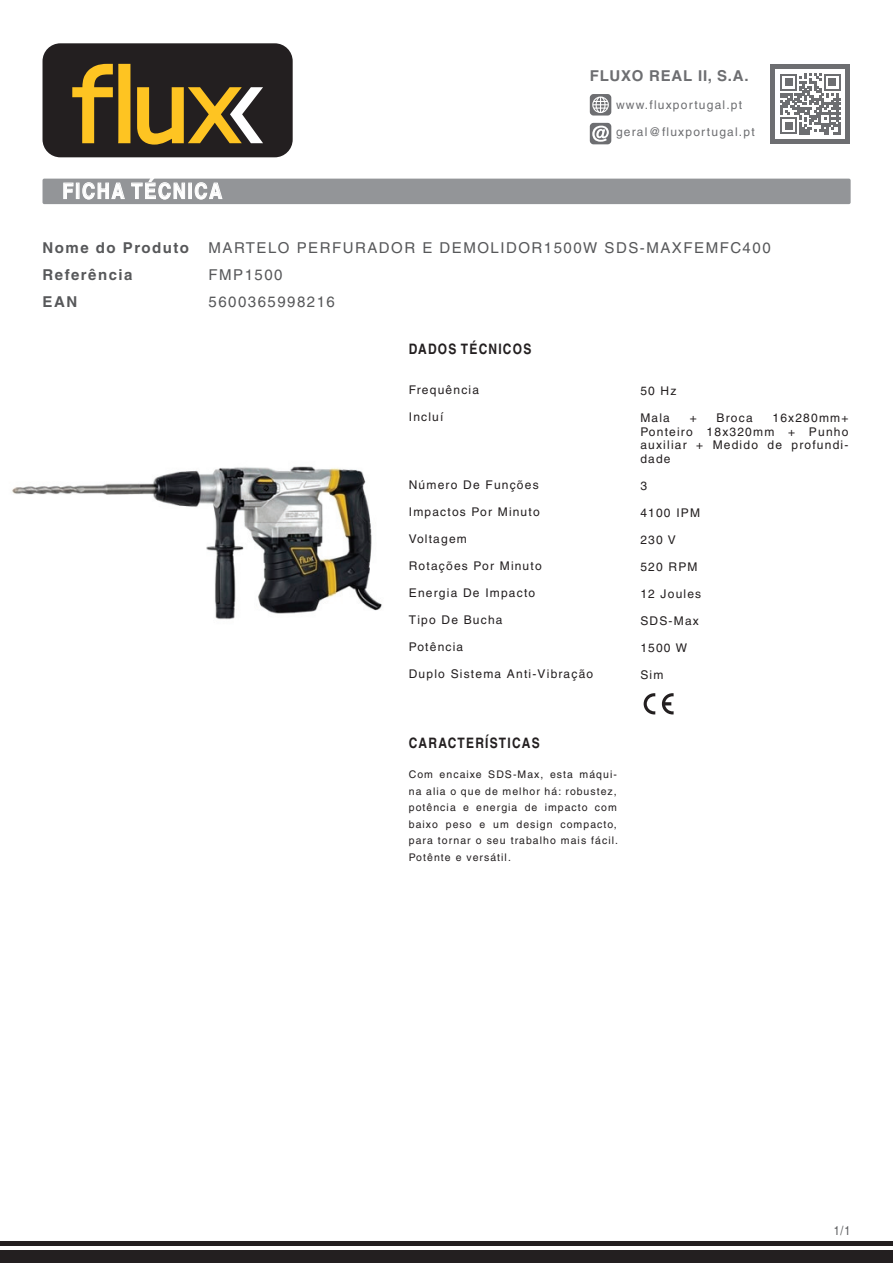
<style>
.page{position:relative;width:893px;height:1263px;background:#fff}
.page>*{position:absolute;margin:0;border:0;box-sizing:border-box;transform-origin:0 0}
.t1{font:700 21.6px "Helvetica";letter-spacing:.1em;color:#fff;scale:.83 1}
.t2{font:15px/27px "Helvetica";letter-spacing:.1em;color:#57585a}
.t3{font:700 15px/27px "Helvetica";letter-spacing:.1em;color:#57585a}
.t4{font:700 15px "Helvetica";letter-spacing:.05em;color:#6d6e71}
.t5{font:700 14.4px "Helvetica";letter-spacing:.1em;color:#231f20;scale:.83 1}
.t6{font:12.6px "Helvetica";color:#57585a;scale:.83 1}
.t7{font:12px/13.5px "Helvetica";letter-spacing:.1em;color:#231f20;text-align:justify}
.t8{font:12px "Helvetica";letter-spacing:.1em;color:#6d6e71}
.t9{font:10.5px/16.5px "Helvetica";letter-spacing:.1em;color:#231f20;text-align:justify}
</style>
<div class="page">
<div style="left:770px;top:64px;width:80px;height:80px;background:#6d6e71"></div>
<div style="left:43px;top:43px;width:250px;height:114px;background:#231f20;border-radius:18px"></div>
<svg style="left:72px;top:64px;width:58px;height:79px"></svg>
<svg style="left:137px;top:87px;width:126px;height:58px"></svg>
<svg style="left:590px;top:123px;width:21px;height:21px"></svg>
<svg style="left:590px;top:94px;width:21px;height:22px"></svg>
<div style="left:776px;top:69px;width:69px;height:70px;background:#fff"></div>
<svg style="left:780px;top:74px;width:61px;height:60px"></svg>
<hr style="left:0;top:1242px;width:893px;height:4px;background:#231f20">
<div style="left:0;top:1250px;width:893px;height:13px;background:#231f20"></div>
<div style="left:43px;top:179px;width:808px;height:25px;background:#939598;border-radius:2px"></div>
<svg style="left:63px;top:183px;width:10px;height:16px"></svg>
<div style="left:76px;top:183px;width:3px;height:16px;border:1px solid #fff"></div>
<svg style="left:82px;top:182px;width:43px;height:17px"></svg>
<svg style="left:131px;top:178px;width:54px;height:21px"></svg>
<div style="left:189px;top:183px;width:3px;height:16px;border:1px solid #fff"></div>
<svg style="left:195px;top:182px;width:27px;height:17px"></svg>
<svg style="left:644px;top:693px;width:11px;height:21px"></svg>
<svg style="left:662px;top:693px;width:12px;height:21px"></svg>
<img style="left:12px;top:466px;width:370px;height:154px">
<h1 class="t1" style="left:62px;top:178px;width:194px">FICHA TÉCNICA</h1>
<p class="t4" style="left:590px;top:67px;width:160px">FLUXO REAL II, S.A.</p>
<p class="t8" style="left:616px;top:100px;width:128px">www.fluxportugal.pt</p>
<p class="t8" style="left:616px;top:127px;width:140px">geral@fluxportugal.pt</p>
<p class="t3" style="left:43px;top:234px;width:148px">Nome do Produto<br>Referência<br>EAN</p>
<p class="t2" style="left:208px;top:236px;width:564px">MARTELO PERFURADOR E DEMOLIDOR1500W SDS-MAXFEMFC400<br>FMP1500<br>5600365998216</p>
<p class="t5" style="left:409px;top:340px;width:149px">DADOS TÉCNICOS</p>
<p class="t7" style="left:409px;top:384px;width:72px">Frequência</p>
<p class="t7" style="left:409px;top:411px;width:36px">Incluí</p>
<p class="t7" style="left:640px;top:385px;width:38px">50 Hz</p>
<p class="t7" style="left:640px;top:412px;width:31px">Mala</p>
<p class="t7" style="left:690px;top:412px;width:9px">+</p>
<p class="t7" style="left:716px;top:412px;width:38px">Broca</p>
<p class="t7" style="left:640px;top:412px;width:210px;text-indent:132px">16x280mm+ Ponteiro 18x320mm + Punho auxiliar + Medido de profundi&shy;dade</p>
<p class="t7" style="left:640px;top:480px;width:8px">3</p>
<p class="t7" style="left:640px;top:507px;width:61px">4100 IPM</p>
<p class="t7" style="left:640px;top:534px;width:37px">230 V</p>
<p class="t7" style="left:640px;top:561px;width:59px">520 RPM</p>
<p class="t7" style="left:640px;top:588px;width:62px">12 Joules</p>
<p class="t7" style="left:640px;top:615px;width:60px">SDS-Max</p>
<p class="t7" style="left:640px;top:642px;width:48px">1500 W</p>
<p class="t7" style="left:640px;top:669px;width:25px">Sim</p>
<p class="t7" style="left:409px;top:479px;width:131px">Número De Funções</p>
<p class="t7" style="left:409px;top:506px;width:132px">Impactos Por Minuto</p>
<p class="t7" style="left:409px;top:533px;width:60px">Voltagem</p>
<p class="t7" style="left:409px;top:560px;width:134px">Rotações Por Minuto</p>
<p class="t7" style="left:409px;top:587px;width:128px">Energia De Impacto</p>
<p class="t7" style="left:409px;top:614px;width:95px">Tipo De Bucha</p>
<p class="t7" style="left:409px;top:641px;width:56px">Potência</p>
<p class="t7" style="left:409px;top:668px;width:186px">Duplo Sistema Anti-Vibração</p>
<p class="t5" style="left:409px;top:735px;width:159px">CARACTERÍSTICAS</p>
<p class="t9" style="left:409px;top:767px;width:211px">Com encaixe SDS-Max, esta máqui&shy;na alia o que de melhor há: robustez, potência e energia de impacto com baixo peso e um design compacto, para tornar o seu trabalho mais fácil.<br>Potênte e versátil.</p>
<p class="t6" style="left:834px;top:1226px;width:22px">1/1</p>
</div>
